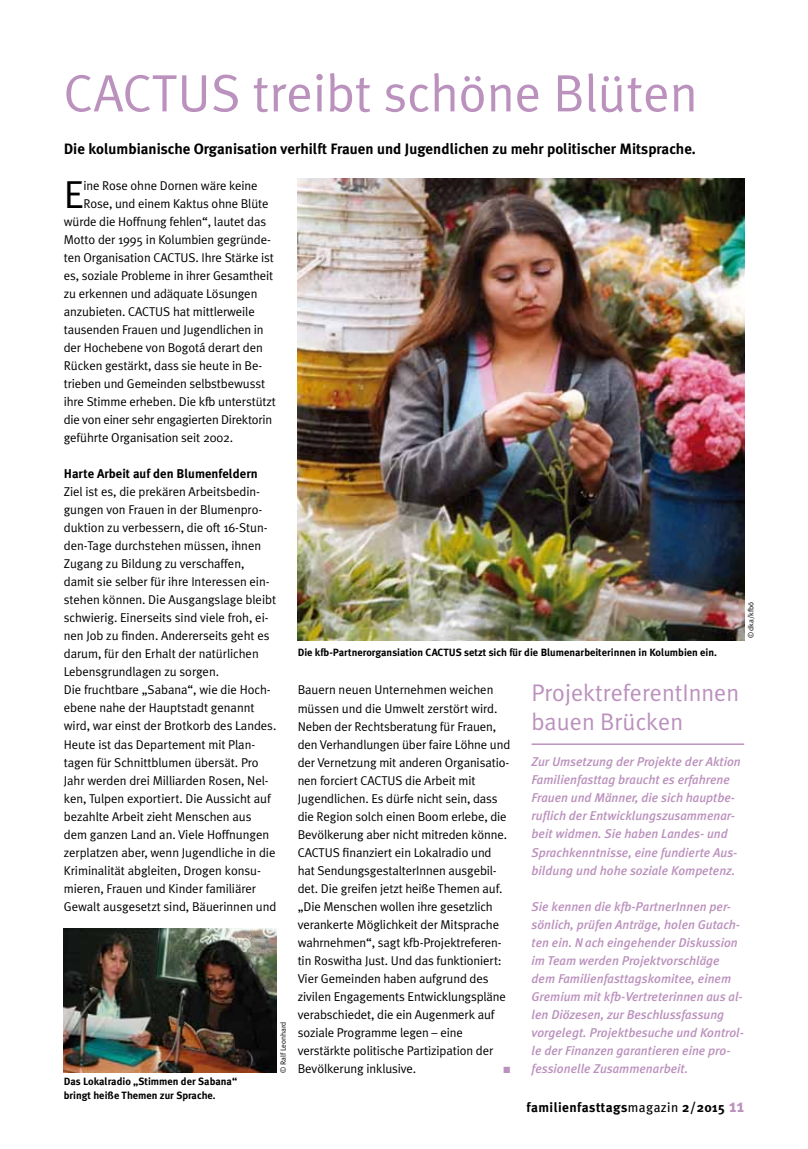
<style>
.page{position:relative;width:808px;height:1149px;background:#fff}
.page>*{position:absolute;margin:0;border:0;box-sizing:border-box;transform-origin:0 0}
.t1{font:52.5px "Meta Plus Normal";color:#bb91bd}
.t2{font:39px "Meta Plus Normal";color:#000}
.t3{font:24px/28.5px "Meta Plus Normal";color:#bb91bd}
.t4{font:700 15px "Meta Plus";color:#000}
.t5{font:700 13.5px "Meta Plus";letter-spacing:.03em;color:#000}
.t6{font:12.75px/18px "Meta Plus Normal";letter-spacing:-.01em;color:#000}
.t7{font:italic 500 12.75px/18px "Meta Plus";color:#bb91bd}
.t8{font:700 12.75px "Meta Plus";color:#000}
.t9{font:700 10.5px/13.5px "Meta Plus";color:#000}
.t10{font:9px "Zapf Dingbats ITC";color:#bb91bd}
.t11{font:7.5px "Meta Plus Normal";color:#000}
.s1{font-weight:400}
.s2{font-size:18px;color:#bb91bd}
</style>
<div class="page">
<img style="left:298px;top:179px;width:446px;height:461px">
<hr style="left:531px;top:743px;width:213px;height:1px;background:#bb91bd">
<img style="left:64px;top:928px;width:212px;height:144px">
<h1 class="t1" style="left:64px;top:63px;width:635px">CACTUS treibt schöne Blüten</h1>
<p class="t4" style="left:64px;top:140px;width:634px">Die kolumbianische Organisation verhilft Frauen und Jugendlichen zu mehr politischer Mitsprache.</p>
<h2 class="t2" style="left:64px;top:172px;width:22px">E</h2>
<p class="t6" style="left:83px;top:176px;width:176px">ine Rose ohne Dornen wäre keine</p>
<p class="t6" style="left:83px;top:194px;width:187px">Rose, und einem Kaktus ohne Blüte</p>
<p class="t6" style="left:64px;top:212px;width:204px">würde die Hoffnung fehlen“, lautet das</p>
<p class="t6" style="left:64px;top:230px;width:209px">Motto der 1995 in Kolumbien gegründe-</p>
<p class="t6" style="left:64px;top:248px;width:212px">ten Organisation CACTUS. Ihre Stärke ist</p>
<p class="t6" style="left:64px;top:266px;width:211px">es, soziale Probleme in ihrer Gesamtheit</p>
<p class="t6" style="left:64px;top:284px;width:195px">zu erkennen und adäquate Lösungen</p>
<p class="t6" style="left:64px;top:302px;width:193px">anzubieten. CACTUS hat mittlerweile</p>
<p class="t6" style="left:64px;top:320px;width:201px">tausenden Frauen und Jugendlichen in</p>
<p class="t6" style="left:64px;top:338px;width:200px">der Hochebene von Bogotá derart den</p>
<p class="t6" style="left:64px;top:356px;width:200px">Rücken gestärkt, dass sie heute in Be-</p>
<p class="t6" style="left:64px;top:374px;width:203px">trieben und Gemeinden selbstbewusst</p>
<p class="t6" style="left:64px;top:392px;width:214px">ihre Stimme erheben. Die kfb unterstützt</p>
<p class="t6" style="left:64px;top:410px;width:210px">die von einer sehr engagierten Direktorin</p>
<p class="t6" style="left:64px;top:428px;width:171px">geführte Organisation seit 2002.</p>
<p class="t8" style="left:64px;top:466px;width:195px">Harte Arbeit auf den Blumenfeldern</p>
<p class="t6" style="left:64px;top:482px;width:214px">Ziel ist es, die prekären Arbeitsbedin&shy;gungen von Frauen in der Blumenpro&shy;duktion zu verbessern, die oft 16-Stun&shy;den-Tage durchstehen müssen, ihnen Zugang zu Bildung zu verschaffen, damit sie selber für ihre Interessen ein&shy;stehen können. Die Ausgangslage bleibt schwierig. Einerseits sind viele froh, ei&shy;nen Job zu finden. Andererseits geht es darum, für den Erhalt der natürlichen Lebensgrundlagen zu sorgen.<br>Die fruchtbare „Sabana“, wie die Hoch&shy;ebene nahe der Hauptstadt genannt wird, war einst der Brotkorb des Landes.<br>Heute ist das Departement mit Plan&shy;tagen für Schnittblumen übersät. Pro Jahr werden drei Milliarden Rosen, Nel&shy;ken, Tulpen exportiert. Die Aussicht auf bezahlte Arbeit zieht Menschen aus dem ganzen Land an. Viele Hoffnungen zerplatzen aber, wenn Jugendliche in die Kriminalität abgleiten, Drogen konsu&shy;mieren, Frauen und Kinder familiärer Gewalt ausgesetzt sind, Bäuerinnen und</p>
<p class="t9" style="left:64px;top:1074px;width:175px">Das Lokalradio „Stimmen der Sabana“ bringt heiße Themen zur Sprache.</p>
<p class="t11" style="left:279px;top:1072px;width:52px;rotate:-90deg">© Ralf Leonhard</p>
<p class="t9" style="left:298px;top:645px;width:421px">Die kfb-Partnerorgansiation CACTUS setzt sich für die Blumenarbeiterinnen in Kolumbien ein.</p>
<p class="t11" style="left:747px;top:638px;width:38px;rotate:-90deg">© dka/kfbö</p>
<p class="t6" style="left:298px;top:680px;width:214px">Bauern neuen Unternehmen weichen müssen und die Umwelt zerstört wird.<br>Neben der Rechtsberatung für Frauen, den Verhandlungen über faire Löhne und der Vernetzung mit anderen Organisatio&shy;nen forciert CACTUS die Arbeit mit Jugendlichen. Es dürfe nicht sein, dass die Region solch einen Boom erlebe, die Bevölkerung aber nicht mitreden könne.<br>CACTUS finanziert ein Lokalradio und hat SendungsgestalterInnen ausgebil&shy;det. Die greifen jetzt heiße Themen auf. „Die Menschen wollen ihre gesetzlich verankerte Möglichkeit der Mitsprache wahrnehmen“, sagt kfb-Projektreferen&shy;tin Roswitha Just. Und das funktioniert:<br>Vier Gemeinden haben aufgrund des zivilen Engagements Entwicklungspläne verabschiedet, die ein Augenmerk auf soziale Programme legen – eine verstärkte politische Partizipation der Bevölkerung inklusive.</p>
<p class="t10" style="left:503px;top:1064px;width:8px">■</p>
<h3 class="t3" style="left:531px;top:678px;width:209px">ProjektreferentInnen bauen Brücken</h3>
<p class="t7" style="left:531px;top:752px;width:211px">Zur Umsetzung der Projekte der Aktion Familienfasttag braucht es erfahrene Frauen und Männer, die sich hauptbe&shy;ruflich der Entwicklungszusammenar&shy;beit widmen. Sie haben Landes- und Sprachkenntnisse, eine fundierte Aus&shy;bildung und hohe soziale Kompetenz.</p>
<p class="t7" style="left:531px;top:896px;width:214px">Sie kennen die kfb-PartnerInnen per&shy;sönlich, prüfen Anträge, holen Gutach&shy;ten ein. Nach eingehender Diskussion im Team werden Projektvorschläge dem Familienfasttagskomitee, einem Gremium mit kfb-Vertreterinnen aus al&shy;len Diözesen, zur Beschlussfassung vorgelegt. Projektbesuche und Kontrol&shy;le der Finanzen garantieren eine pro&shy;fessionelle Zusammenarbeit.</p>
<p class="t5" style="left:526px;top:1098px;width:219px">familienfasttags<span class="s1">magazin</span> 2/2015 <span class="s2">11</span></p>
</div>
